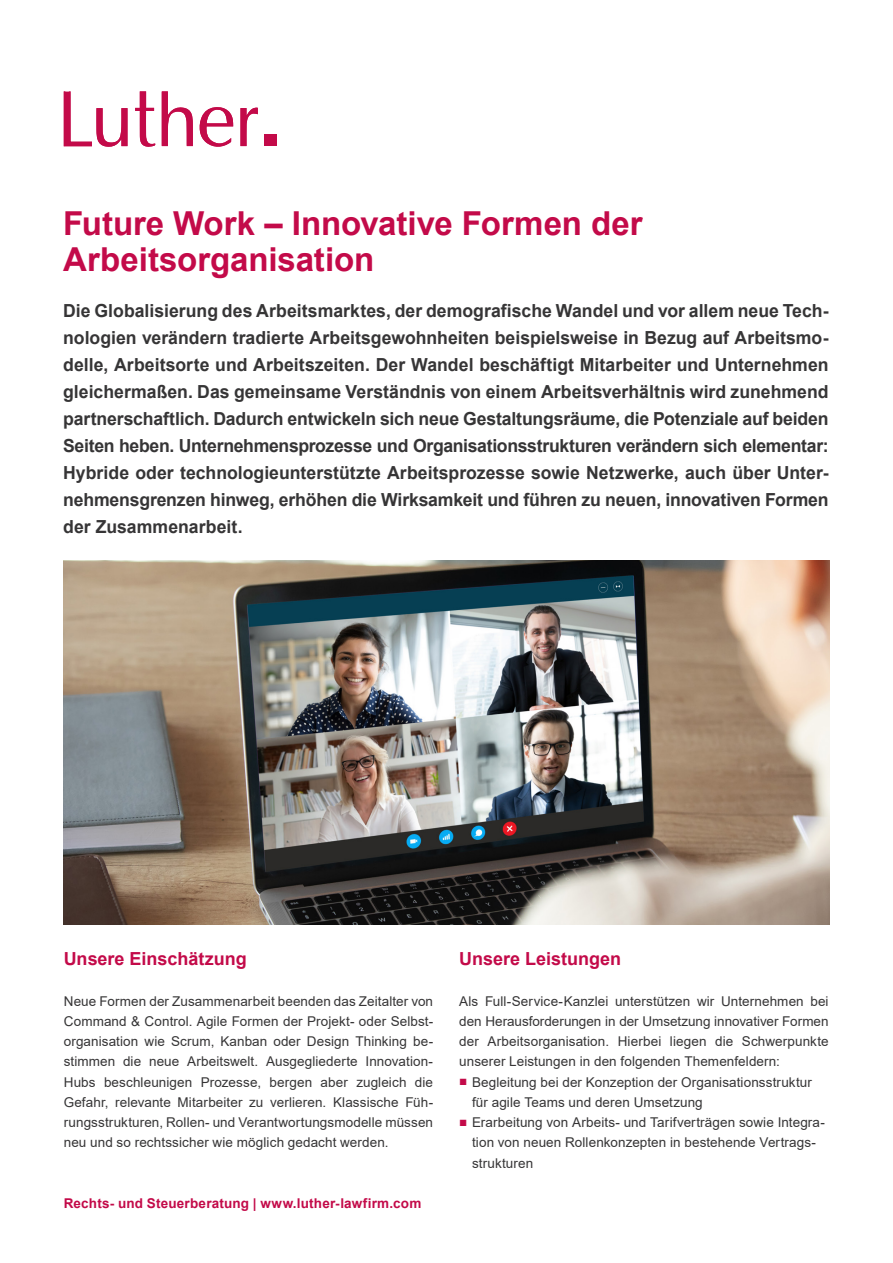
<style>
.page{position:relative;width:893px;height:1263px;background:#fff}
.page>*{position:absolute;margin:0;border:0;box-sizing:border-box;transform-origin:0 0}
.t1{font:700 33px/36px "Arial";letter-spacing:-.005em;color:#c30a49}
.t2{font:700 18px/27px "Arial";letter-spacing:-.01em;color:#363536;text-align:justify}
.t3{font:700 18px "Arial";color:#c30a49}
.t4{font:13.5px/20.2px "Arial";letter-spacing:.005em;color:#363536;text-align:justify}
.t5{font:700 13.5px "Arial";letter-spacing:.015em;color:#c30a49}
.s1{color:#c30a49}
</style>
<div class="page">
<svg style="left:162px;top:91px;width:31px;height:55px"></svg>
<svg style="left:135px;top:91px;width:20px;height:56px"></svg>
<svg style="left:64px;top:91px;width:63px;height:56px"></svg>
<svg style="left:199px;top:107px;width:34px;height:40px"></svg>
<svg style="left:240px;top:108px;width:18px;height:38px"></svg>
<div style="left:264px;top:134px;width:12px;height:12px;background:#c30a49"></div>
<img style="left:64px;top:560px;width:765px;height:365px">
<h1 class="t1" style="left:63px;top:206px;width:581px">Future Work – Innovative Formen der<br>Arbeitsorganisation</h1>
<p class="t2" style="left:63px;top:297px;width:767px">Die Globalisierung des Arbeitsmarktes, der demografische Wandel und vor allem neue Tech&shy;nologien verändern tradierte Arbeitsgewohnheiten beispielsweise in Bezug auf Arbeitsmo&shy;delle, Arbeitsorte und Arbeitszeiten. Der Wandel beschäftigt Mitarbeiter und Unternehmen gleichermaßen. Das gemeinsame Verständnis von einem Arbeitsverhältnis wird zunehmend partnerschaftlich. Dadurch entwickeln sich neue Gestaltungsräume, die Potenziale auf beiden Seiten heben. Unternehmensprozesse und Organisationsstrukturen verändern sich elementar:<br>Hybride oder technologieunterstützte Arbeitsprozesse sowie Netzwerke, auch über Unter&shy;nehmensgrenzen hinweg, erhöhen die Wirksamkeit und führen zu neuen, innovativen Formen der Zusammenarbeit.</p>
<h2 class="t3" style="left:64px;top:946px;width:184px">Unsere Einschätzung</h2>
<p class="t4" style="left:64px;top:991px;width:371px">Neue Formen der Zusammenarbeit beenden das Zeitalter von Command &amp; Control. Agile Formen der Projekt- oder Selbst&shy;organisation wie Scrum, Kanban oder Design Thinking be&shy;stimmen die neue Arbeitswelt. Ausgegliederte Innovation-Hubs beschleunigen Prozesse, bergen aber zugleich die Gefahr, relevante Mitarbeiter zu verlieren. Klassische Füh&shy;rungsstrukturen, Rollen- und Verantwortungsmodelle müssen neu und so rechtssicher wie möglich gedacht werden.</p>
<p class="t5" style="left:64px;top:1194px;width:359px">Rechts- und Steuerberatung | www.luther-lawfirm.com</p>
<h2 class="t3" style="left:459px;top:946px;width:163px">Unsere Leistungen</h2>
<p class="t4" style="left:459px;top:991px;width:371px">Als Full-Service-Kanzlei unterstützen wir Unternehmen bei den Herausforderungen in der Umsetzung innovativer Formen der Arbeitsorganisation. Hierbei liegen die Schwerpunkte unserer Leistungen in den folgenden Themenfeldern:</p>
<p class="t4" style="left:472px;top:1072px;width:341px;text-indent:-13px"><span class="s1">■</span> Begleitung bei der Konzeption der Organisationsstruktur für agile Teams und deren Umsetzung</p>
<p class="t4" style="left:472px;top:1112px;width:354px;text-align:left;text-indent:-13px"><span class="s1">■</span> Erarbeitung von Arbeits- und Tarifverträgen sowie Integra&shy;tion von neuen Rollenkonzepten in bestehende Vertrags&shy;strukturen</p>
</div>
